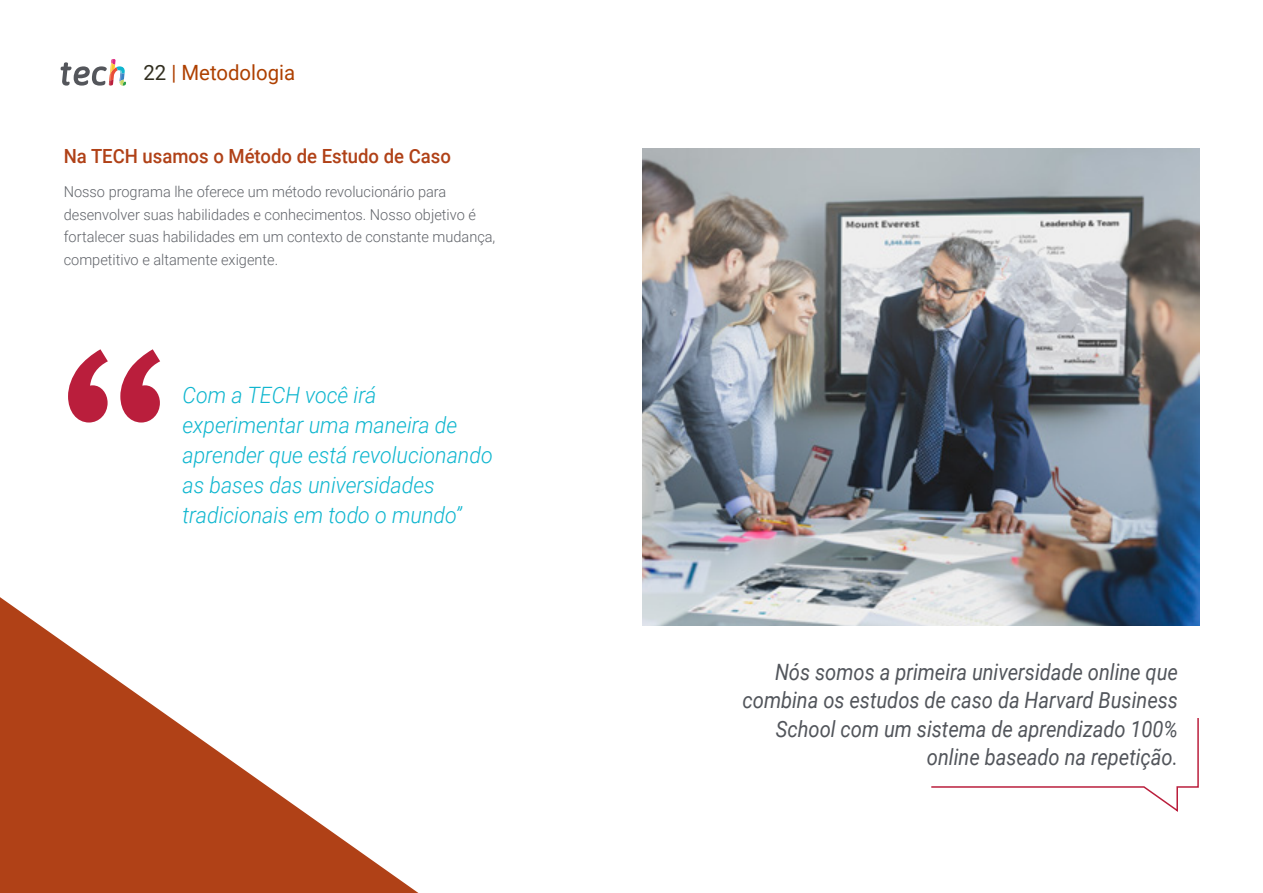
<style>
.page{position:relative;width:1263px;height:893px;background:#fff}
.page>*{position:absolute;margin:0;border:0;box-sizing:border-box;transform-origin:0 0}
.t1{font:italic 22.5px/28.5px "Roboto";color:#52555b;text-align:right;scale:.89 1}
.t2{font:italic 300 22.5px/30px "Roboto";color:#0fb6cf;scale:.95 1}
.t3{font:21px "Roboto";color:#ae4000}
.t4{font:500 19.5px "Roboto";color:#b04117;scale:.95 1}
.t5{font:300 15px/22.5px "Roboto";color:#61646a}
.s1{color:#312e20}
</style>
<div class="page">
<svg style="left:61px;top:59px;width:65px;height:27px"></svg>
<svg style="left:0;top:597px;width:419px;height:296px"></svg>
<img style="left:642px;top:149px;width:557px;height:477px">
<svg style="left:931px;top:718px;width:268px;height:94px"></svg>
<svg style="left:68px;top:349px;width:92px;height:73px"></svg>
<h2 class="t3" style="left:144px;top:57px;width:153px"><span class="s1">22</span> | Metodologia</h2>
<h3 class="t4" style="left:64px;top:143px;width:409px">Na TECH usamos o Método de Estudo de Caso</h3>
<p class="t5" style="left:64px;top:180px;width:433px">Nosso programa lhe oferece um método revolucionário para desenvolver suas habilidades e conhecimentos. Nosso objetivo é fortalecer suas habilidades em um contexto de constante mudança, competitivo e altamente exigente.</p>
<h1 class="t2" style="left:182px;top:379px;width:328px">Com a TECH você irá experimentar uma maneira de aprender que está revolucionando as bases das universidades tradicionais em todo o mundo”</h1>
<h1 class="t1" style="left:742px;top:656px;width:491px">Nós somos a primeira universidade online que combina os estudos de caso da Harvard Business School com um sistema de aprendizado 100% online baseado na repetição.</h1>
</div>
